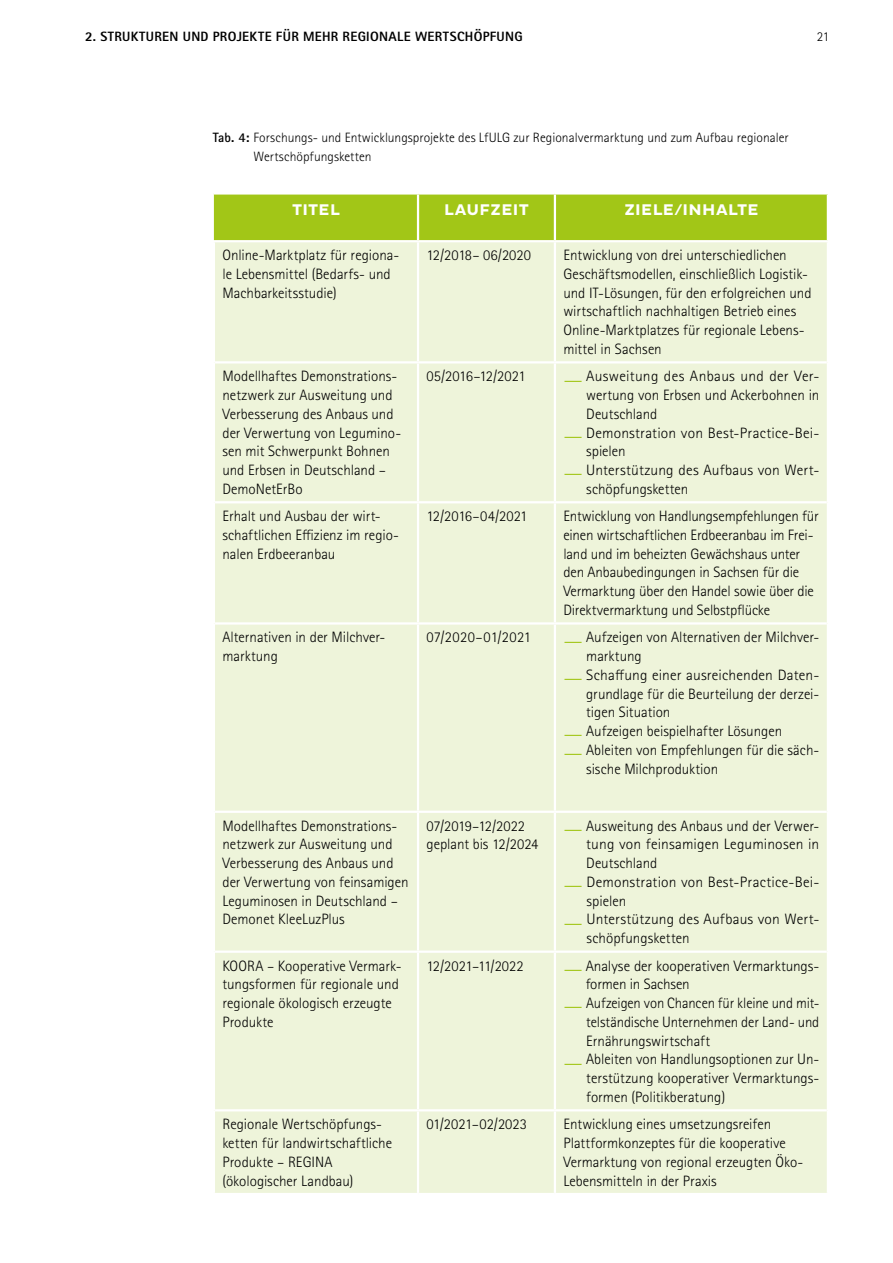
<style>
.page{position:relative;width:893px;height:1263px;background:#fff}
.page>*{position:absolute;margin:0;border:0;box-sizing:border-box;transform-origin:0 0}
.p_fließttext{font:700 15.75px "Pluto";letter-spacing:.025em;color:#fff}
.p_fließttext-2{font:300 15px/18.8px "Rotis Sans Serif Pro";letter-spacing:-.005em;color:#000}
.p_liste{font:300 15px/18.8px "Rotis Sans Serif Pro";color:#000}
.p_fließttext-3{font:300 15px "Rotis Sans Serif Pro";letter-spacing:.025em;color:#000}
.t1{font:300 13.5px/19.5px "Rotis Sans Serif Pro";letter-spacing:.005em;color:#000}
.t2{font:800 13.5px "Rotis Sans Serif Pro";letter-spacing:.02em;color:#000}
.s1{font-weight:700}
</style>
<div class="page">
<div style="left:214px;top:195px;width:613px;height:45px;background:#a2c617"></div>
<div style="left:215px;top:242px;width:612px;height:951px;background:#eef4da"></div>
<hr style="left:417px;top:242px;width:2px;height:119px;background:#fff">
<hr style="left:554px;top:242px;width:2px;height:119px;background:#fff">
<hr style="left:417px;top:363px;width:2px;height:138px;background:#fff">
<hr style="left:554px;top:363px;width:2px;height:138px;background:#fff">
<hr style="left:417px;top:503px;width:2px;height:119px;background:#fff">
<hr style="left:554px;top:503px;width:2px;height:119px;background:#fff">
<hr style="left:417px;top:625px;width:2px;height:186px;background:#fff">
<hr style="left:554px;top:625px;width:2px;height:186px;background:#fff">
<hr style="left:417px;top:813px;width:2px;height:137px;background:#fff">
<hr style="left:554px;top:813px;width:2px;height:137px;background:#fff">
<hr style="left:417px;top:953px;width:2px;height:156px;background:#fff">
<hr style="left:554px;top:953px;width:2px;height:156px;background:#fff">
<hr style="left:417px;top:1111px;width:2px;height:82px;background:#fff">
<hr style="left:554px;top:1111px;width:2px;height:82px;background:#fff">
<hr style="left:215px;top:361px;width:203px;height:2px;background:#fff">
<hr style="left:418px;top:361px;width:137px;height:2px;background:#fff">
<hr style="left:555px;top:361px;width:272px;height:2px;background:#fff">
<hr style="left:215px;top:501px;width:203px;height:2px;background:#fff">
<hr style="left:418px;top:501px;width:137px;height:2px;background:#fff">
<hr style="left:555px;top:501px;width:272px;height:2px;background:#fff">
<hr style="left:215px;top:622px;width:203px;height:3px;background:#fff">
<hr style="left:418px;top:622px;width:137px;height:3px;background:#fff">
<hr style="left:555px;top:622px;width:272px;height:3px;background:#fff">
<hr style="left:215px;top:811px;width:203px;height:2px;background:#fff">
<hr style="left:418px;top:811px;width:137px;height:2px;background:#fff">
<hr style="left:555px;top:811px;width:272px;height:2px;background:#fff">
<hr style="left:215px;top:950px;width:203px;height:3px;background:#fff">
<hr style="left:418px;top:950px;width:137px;height:3px;background:#fff">
<hr style="left:555px;top:950px;width:272px;height:3px;background:#fff">
<hr style="left:215px;top:1109px;width:203px;height:2px;background:#fff">
<hr style="left:418px;top:1109px;width:137px;height:2px;background:#fff">
<hr style="left:555px;top:1109px;width:272px;height:2px;background:#fff">
<hr style="left:417px;top:195px;width:2px;height:45px;background:#fff">
<hr style="left:554px;top:195px;width:2px;height:45px;background:#fff">
<p class="t2" style="left:85px;top:28px;width:439px">2. STRUKTUREN UND PROJEKTE FÜR MEHR REGIONALE WERTSCHÖPFUNG</p>
<p class="t1" style="left:817px;top:27px;width:14px">21</p>
<p class="t1" style="left:253px;top:128px;width:537px;text-indent:-41px"><span class="s1">Tab. 4:</span> Forschungs- und Entwicklungsprojekte des LfULG zur Regionalvermarktung und zum Aufbau regionaler<br>Wertschöpfungsketten</p>
<p class="p_fließttext" style="left:292px;top:200px;width:50px">TITEL</p>
<p class="p_fließttext" style="left:444px;top:200px;width:86px">LAUFZEIT</p>
<p class="p_fließttext" style="left:624px;top:200px;width:136px">ZIELE/INHALTE</p>
<p class="p_fließttext-2" style="left:222px;top:246px;width:179px">Online-Marktplatz für regiona&shy;le Lebensmittel (Bedarfs- und<br>Machbarkeitsstudie)</p>
<p class="p_fließttext-2" style="left:426px;top:246px;width:106px">12/2018– 06/2020</p>
<p class="p_fließttext-2" style="left:563px;top:246px;width:250px">Entwicklung von drei unterschiedlichen Geschäftsmodellen, einschließlich Logistik&shy;und IT-Lösungen, für den erfolgreichen und wirtschaftlich nachhaltigen Betrieb eines Online-Marktplatzes für regionale Lebens&shy;mittel in Sachsen</p>
<p class="p_fließttext-2" style="left:222px;top:367px;width:180px">Modellhaftes Demonstrations&shy;netzwerk zur Ausweitung und<br>Verbesserung des Anbaus und der Verwertung von Legumino&shy;sen mit Schwerpunkt Bohnen und Erbsen in Deutschland –<br>DemoNetErBo</p>
<p class="p_fließttext-2" style="left:426px;top:367px;width:101px">05/2016–12/2021</p>
<p class="p_liste" style="left:586px;top:367px;width:235px;text-align:justify;text-indent:-23px"><sub>—</sub>Ausweitung des Anbaus und der Ver&shy;wertung von Erbsen und Ackerbohnen in Deutschland</p>
<p class="p_liste" style="left:586px;top:423px;width:235px;text-indent:-23px"><sub>—</sub>Demonstration von Best-Practice-Bei&shy;spielen</p>
<p class="p_liste" style="left:586px;top:461px;width:235px;text-indent:-23px"><sub>—</sub>Unterstützung des Aufbaus von Wert&shy;schöpfungsketten</p>
<p class="p_fließttext-2" style="left:222px;top:507px;width:178px">Erhalt und Ausbau der wirt&shy;schaftlichen Effizienz im regio&shy;nalen Erdbeeranbau</p>
<p class="p_fließttext-2" style="left:426px;top:507px;width:102px">12/2016–04/2021</p>
<p class="p_fließttext-2" style="left:563px;top:507px;width:257px">Entwicklung von Handlungsempfehlungen für einen wirtschaftlichen Erdbeeranbau im Frei&shy;land und im beheizten Gewächshaus unter den Anbaubedingungen in Sachsen für die Vermarktung über den Handel sowie über die Direktvermarktung und Selbstpflücke</p>
<p class="p_fließttext-2" style="left:222px;top:628px;width:165px">Alternativen in der Milchver&shy;marktung</p>
<p class="p_fließttext-3" style="left:426px;top:629px;width:106px">07/2020–01/2021</p>
<p class="p_liste" style="left:586px;top:628px;width:235px;text-indent:-23px"><sub>—</sub>Aufzeigen von Alternativen der Milchver&shy;marktung</p>
<p class="p_liste" style="left:586px;top:666px;width:235px;text-align:justify;text-indent:-23px"><sub>—</sub>Schaffung einer ausreichenden Daten&shy;grundlage für die Beurteilung der derzei&shy;tigen Situation</p>
<p class="p_liste" style="left:563px;top:722px;width:220px"><sub>—</sub>Aufzeigen beispielhafter Lösungen</p>
<p class="p_liste" style="left:586px;top:741px;width:235px;text-indent:-23px"><sub>—</sub>Ableiten von Empfehlungen für die säch&shy;sische Milchproduktion</p>
<p class="p_fließttext-2" style="left:222px;top:816px;width:188px">Modellhaftes Demonstrations&shy;netzwerk zur Ausweitung und<br>Verbesserung des Anbaus und der Verwertung von feinsamigen<br>Leguminosen in Deutschland –<br>Demonet KleeLuzPlus</p>
<p class="p_fließttext-2" style="left:426px;top:816px;width:113px">07/2019–12/2022 geplant bis 12/2024</p>
<p class="p_liste" style="left:586px;top:816px;width:235px;text-align:justify;text-indent:-23px"><sub>—</sub>Ausweitung des Anbaus und der Verwer&shy;tung von feinsamigen Leguminosen in Deutschland</p>
<p class="p_liste" style="left:586px;top:873px;width:234px;text-indent:-23px"><sub>—</sub>Demonstration von Best-Practice-Bei&shy;spielen</p>
<p class="p_liste" style="left:586px;top:910px;width:234px;text-indent:-23px"><sub>—</sub>Unterstützung des Aufbaus von Wert&shy;schöpfungsketten</p>
<p class="p_fließttext-2" style="left:222px;top:956px;width:181px">KOORA – Kooperative Vermark&shy;tungsformen für regionale und regionale ökologisch erzeugte<br>Produkte</p>
<p class="p_fließttext-2" style="left:426px;top:956px;width:99px">12/2021–11/2022</p>
<p class="p_liste" style="left:586px;top:956px;width:235px;text-indent:-22px"><sub>—</sub>Analyse der kooperativen Vermarktungs&shy;formen in Sachsen</p>
<p class="p_liste" style="left:586px;top:994px;width:235px;text-align:justify;text-indent:-23px"><sub>—</sub>Aufzeigen von Chancen für kleine und mit&shy;telständische Unternehmen der Land- und Ernährungswirtschaft</p>
<p class="p_liste" style="left:586px;top:1050px;width:235px;text-align:justify;text-indent:-23px"><sub>—</sub>Ableiten von Handlungsoptionen zur Un&shy;terstützung kooperativer Vermarktungs&shy;formen (Politikberatung)</p>
<p class="p_fließttext-2" style="left:222px;top:1115px;width:171px">Regionale Wertschöpfungs&shy;ketten für landwirtschaftliche<br>Produkte – REGINA (ökologischer Landbau)</p>
<p class="p_fließttext-2" style="left:426px;top:1115px;width:102px">01/2021–02/2023</p>
<p class="p_fließttext-2" style="left:563px;top:1115px;width:241px">Entwicklung eines umsetzungsreifen Plattformkonzeptes für die kooperative Vermarktung von regional erzeugten Öko-Lebensmitteln in der Praxis</p>
</div>
